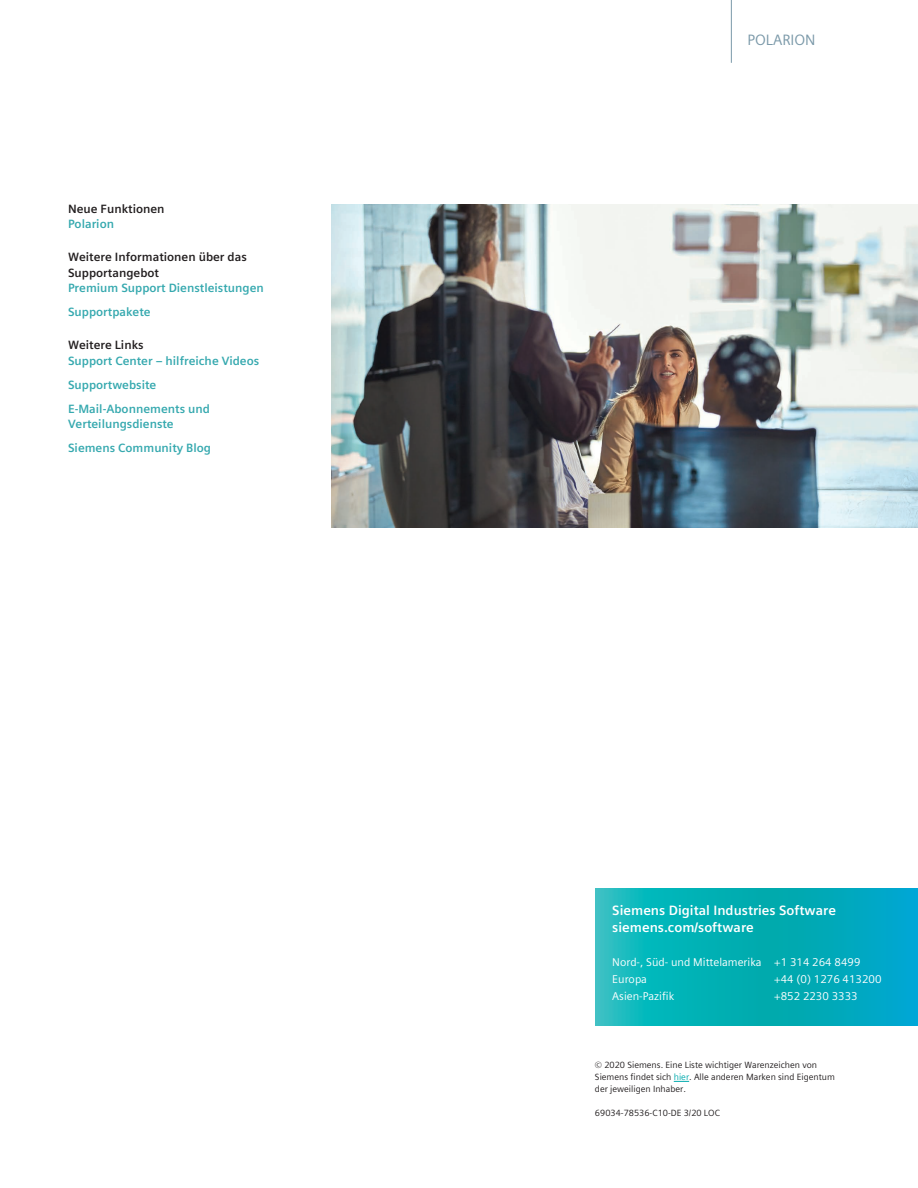
<style>
.page{position:relative;width:918px;height:1188px;background:#fff}
.page>*{position:absolute;margin:0;border:0;box-sizing:border-box;transform-origin:0 0}
.Product_tab___10pt_0{font:15px "Siemens Sans Global";color:#7b99a9}
.Contact_HEAD_Snow__9{font:700 13.5px/17px "Siemens Sans Global";color:#fff}
.Teal_Links{font:700 12px/15.6px "Siemens Sans Global";color:#36a9af}
.Body_Subhead_Black{font:700 12px/15.6px "Siemens Sans Global";color:#231f20}
.Contact_Snow__9pt_4m{font:11.25px/17px "Siemens Sans Global";color:#fff}
.LEGAL_TEXT{font:9px/12px "Siemens Sans Global";color:#231f20}
.s1{color:#00aaad}
</style>
<div class="page">
<img style="left:332px;top:204px;width:586px;height:323px">
<hr style="left:731px;top:0;width:1px;height:63px;background:#7b99a9">
<svg style="left:674px;top:1081px;width:15px;height:1px"></svg>
<svg style="left:595px;top:888px;width:323px;height:138px;background:#05aeba"></svg>
<p class="Body_Subhead_Black" style="left:68px;top:201px;width:98px">Neue Funktionen</p>
<p class="Teal_Links" style="left:68px;top:217px;width:48px">Polarion</p>
<p class="Body_Subhead_Black" style="left:68px;top:249px;width:180px">Weitere Informationen über das<br>Supportangebot</p>
<p class="Teal_Links" style="left:68px;top:280px;width:197px">Premium Support Dienstleistungen</p>
<p class="Teal_Links" style="left:68px;top:305px;width:84px">Supportpakete</p>
<p class="Body_Subhead_Black" style="left:68px;top:337px;width:77px">Weitere Links</p>
<p class="Teal_Links" style="left:68px;top:353px;width:193px">Support Center – hilfreiche Videos</p>
<p class="Teal_Links" style="left:68px;top:377px;width:90px">Supportwebsite</p>
<p class="Teal_Links" style="left:68px;top:401px;width:143px">E-Mail-Abonnements und<br>Verteilungsdienste</p>
<p class="Teal_Links" style="left:68px;top:441px;width:145px">Siemens Community Blog</p>
<p class="Product_tab___10pt_0" style="left:748px;top:29px;width:70px">POLARION</p>
<p class="Contact_HEAD_Snow__9" style="left:612px;top:902px;width:225px">Siemens Digital Industries Software siemens.com/software</p>
<p class="Contact_Snow__9pt_4m" style="left:612px;top:954px;width:250px">Nord-, Süd- und Mittelamerika +1 314 264 8499<br>Europa</p>
<p class="Contact_Snow__9pt_4m" style="left:774px;top:971px;width:109px">+44 (0) 1276 413200</p>
<p class="Contact_Snow__9pt_4m" style="left:612px;top:988px;width:63px">Asien-Pazifik</p>
<p class="Contact_Snow__9pt_4m" style="left:774px;top:988px;width:85px">+852 2230 3333</p>
<p class="LEGAL_TEXT" style="left:595px;top:1059px;width:241px">© 2020 Siemens. Eine Liste wichtiger Warenzeichen von<br>Siemens findet sich <span class="s1">hier</span>. Alle anderen Marken sind Eigentum der jeweiligen Inhaber.</p>
<p class="LEGAL_TEXT" style="left:595px;top:1107px;width:127px">69034-78536-C10-DE 3/20 LOC</p>
</div>
